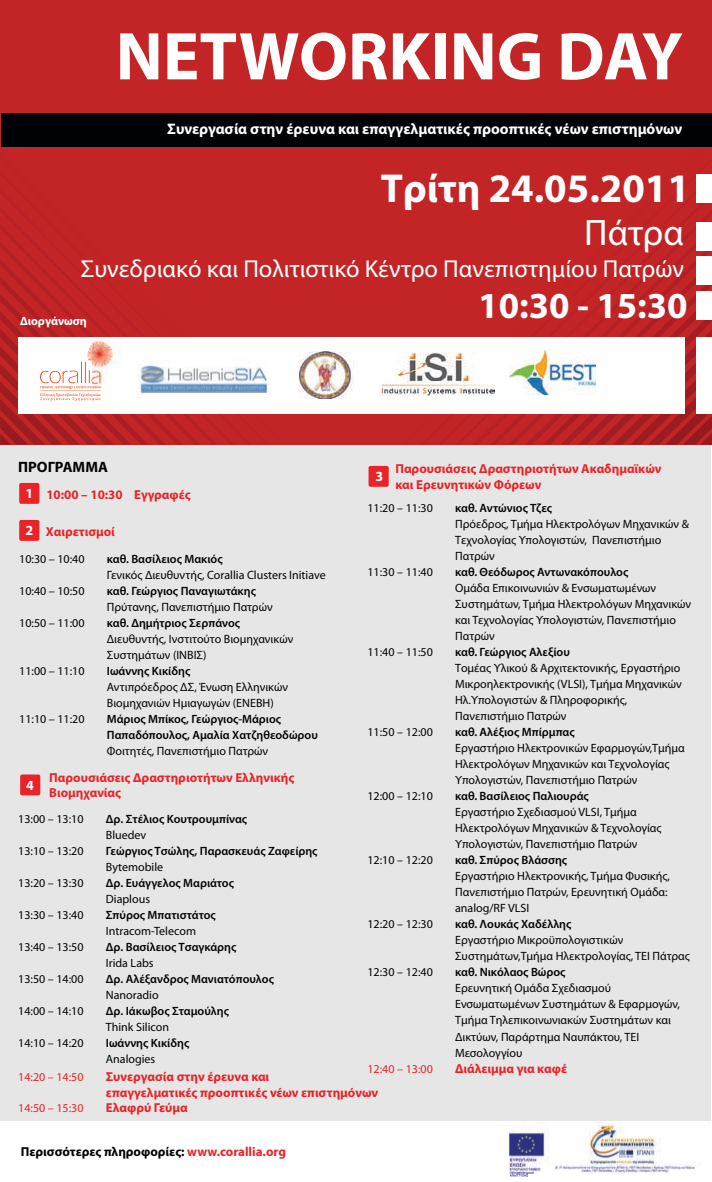
<style>
.page{position:relative;width:712px;height:1182px;background:#fff}
.page>*{position:absolute;margin:0;border:0;box-sizing:border-box;transform-origin:0 0}
.t1{font:700 68.2px "Myriad Pro";color:#fff}
.t2{font:700 40.6px "Myriad Pro";color:#fff}
.t3{font:37px "Myriad Pro";color:#fff}
.t4{font:700 36.8px "Myriad Pro";color:#fff}
.t5{font:24.5px "Myriad Pro";color:#fff}
.t6{font:700 15.3px "Myriad Pro";color:#fff}
.t7{font:700 15px "Myriad Pro";color:#010203}
.t8{font:700 14px "Myriad Pro";color:#fff}
.t9{font:700 13px/15.6px "Myriad Pro";color:#e92327}
.t10{font:700 13px "Myriad Pro";color:#010203}
.t11{font:12px/16px "Myriad Pro";color:#010203}
.t12{font:600 12px/16px "Myriad Pro";color:#010203}
.t13{font:12px "Myriad Pro";color:#e92327}
.t14{font:700 12px "Myriad Pro";letter-spacing:-.005em;color:#fff}
.s1{color:#e92327}
</style>
<div class="page">
<div style="left:0;top:1px;width:710px;height:1122px;background:#e7e6e6"></div>
<div style="left:0;top:1121px;width:711px;height:51px;background:#fff"></div>
<div style="left:0;top:0;width:711px;height:444px;background:#c32526"></div>
<svg style="left:0;top:241px;width:51px;height:18px"></svg>
<svg style="left:0;top:259px;width:67px;height:17px"></svg>
<svg style="left:643px;top:244px;width:67px;height:17px"></svg>
<svg style="left:629px;top:261px;width:66px;height:14px"></svg>
<svg style="left:469px;top:278px;width:242px;height:166px"></svg>
<div style="left:19px;top:337px;width:665px;height:76px;background:#fff"></div>
<div style="left:695px;top:337px;width:16px;height:77px;background:#fff"></div>
<div style="left:2px;top:113px;width:709px;height:33px;background:#010203"></div>
<div style="left:695px;top:222px;width:16px;height:29px;background:#fff"></div>
<div style="left:695px;top:174px;width:16px;height:29px;background:#fff"></div>
<div style="left:695px;top:256px;width:16px;height:29px;background:#fff"></div>
<div style="left:695px;top:291px;width:16px;height:29px;background:#fff"></div>
<svg style="left:0;top:276px;width:308px;height:168px"></svg>
<img style="left:137px;top:359px;width:133px;height:38px">
<div style="left:19px;top:520px;width:20px;height:20px;background:#e92327;border-radius:2px"></div>
<div style="left:19px;top:483px;width:20px;height:20px;background:#e92327;border-radius:2px"></div>
<div style="left:368px;top:466px;width:20px;height:20px;background:#e92327;border-radius:2px"></div>
<div style="left:20px;top:774px;width:20px;height:21px;background:#e92327;border-radius:2px"></div>
<img style="left:505px;top:1122px;width:195px;height:55px">
<img style="left:509px;top:349px;width:86px;height:45px">
<img style="left:299px;top:351px;width:54px;height:47px">
<img style="left:379px;top:352px;width:115px;height:43px">
<h1 class="t1" style="left:116px;top:12px;width:568px">NETWORKING DAY</h1>
<p class="t6" style="left:167px;top:119px;width:516px">Συνεργασία στην έρευνα και επαγγελματικές προοπτικές νέων επιστημόνων</p>
<h2 class="t2" style="left:380px;top:162px;width:310px">Τρίτη 24.05.2011</h2>
<h3 class="t3" style="left:584px;top:210px;width:101px">Πάτρα</h3>
<h3 class="t5" style="left:81px;top:254px;width:604px">Συνεδριακό και Πολιτιστικό Κέντρο Πανεπιστημίου Πατρών</h3>
<p class="t14" style="left:20px;top:313px;width:68px">Διοργάνωση</p>
<h3 class="t4" style="left:478px;top:281px;width:211px">10:30 - 15:30</h3>
<p class="t7" style="left:18px;top:457px;width:91px">ΠΡΟΓΡΑΜΜΑ</p>
<p class="t9" style="left:395px;top:461px;width:267px">Παρουσιάσεις Δραστηριοτήτων Ακαδημαϊκών και Ερευνητικών Φόρεων</p>
<p class="t8" style="left:375px;top:467px;width:9px">3</p>
<p class="t8" style="left:25px;top:483px;width:9px">1</p>
<p class="t9" style="left:46px;top:486px;width:146px">10:00 – 10:30 Εγγραφές</p>
<p class="t11" style="left:367px;top:500px;width:67px">11:20 – 11:30</p>
<p class="t12" style="left:455px;top:499px;width:98px">καθ. Αντώνιος Τζες</p>
<p class="t11" style="left:455px;top:516px;width:235px">Πρόεδρος, Τμήμα Ηλεκτρολόγων Μηχανικών &amp;<br>Τεχνολογίας Υπολογιστών, Πανεπιστήμιο<br>Πατρών</p>
<p class="t11" style="left:367px;top:564px;width:67px">11:30 – 11:40</p>
<p class="t12" style="left:455px;top:563px;width:175px">καθ. Θεόδωρος Αντωνακόπουλος</p>
<p class="t11" style="left:455px;top:580px;width:237px">Ομάδα Επικοινωνιών &amp; Ενσωματωμένων Συστημάτων, Τμήμα Ηλεκτρολόγων Μηχανικών και Τεχνολογίας Υπολογιστών, Πανεπιστήμιο Πατρών</p>
<p class="t11" style="left:367px;top:644px;width:67px">11:40 – 11:50</p>
<p class="t12" style="left:455px;top:643px;width:116px">καθ. Γεώργιος Αλεξίου</p>
<p class="t11" style="left:455px;top:660px;width:228px">Τομέας Υλικού &amp; Αρχιτεκτονικής, Εργαστήριο Μικροηλεκτρονικής (VLSI), Τμήμα Μηχανικών Ηλ.Υπολογιστών &amp; Πληροφορικής, Πανεπιστήμιο Πατρών</p>
<p class="t11" style="left:367px;top:724px;width:67px">11:50 – 12:00</p>
<p class="t12" style="left:455px;top:723px;width:121px">καθ. Αλέξιος Μπίρμπας</p>
<p class="t11" style="left:455px;top:740px;width:231px">Εργαστήριο Ηλεκτρονικών Εφαρμογών,Τμήμα<br>Ηλεκτρολόγων Μηχανικών και Τεχνολογίας<br>Υπολογιστών, Πανεπιστήμιο Πατρών</p>
<p class="t11" style="left:367px;top:788px;width:67px">12:00 – 12:10</p>
<p class="t12" style="left:455px;top:787px;width:135px">καθ. Βασίλειος Παλιουράς</p>
<p class="t11" style="left:455px;top:804px;width:208px">Εργαστήριο Σχεδιασμού VLSI, Τμήμα<br>Ηλεκτρολόγων Μηχανικών &amp; Τεχνολογίας<br>Υπολογιστών, Πανεπιστήμιο Πατρών</p>
<p class="t11" style="left:367px;top:852px;width:67px">12:10 – 12:20</p>
<p class="t12" style="left:455px;top:851px;width:113px">καθ. Σπύρος Βλάσσης</p>
<p class="t11" style="left:455px;top:868px;width:216px">Εργαστήριο Ηλεκτρονικής, Τμήμα Φυσικής,<br>Πανεπιστήμιο Πατρών, Ερευνητική Ομάδα: analog/RF VLSI</p>
<p class="t11" style="left:367px;top:915px;width:67px">12:20 – 12:30</p>
<p class="t12" style="left:455px;top:915px;width:118px">καθ. Λουκάς Χαδέλλης</p>
<p class="t11" style="left:455px;top:931px;width:236px">Εργαστήριο Μικροϋπολογιστικών<br>Συστημάτων,Τμήμα Ηλεκτρολογίας, ΤΕΙ Πάτρας</p>
<p class="t11" style="left:367px;top:963px;width:67px">12:30 – 12:40</p>
<p class="t12" style="left:455px;top:963px;width:112px">καθ. Νικόλαος Βώρος</p>
<p class="t11" style="left:455px;top:979px;width:226px">Ερευνητική Ομάδα Σχεδιασμού<br>Ενσωματωμένων Συστημάτων &amp; Εφαρμογών,<br>Τμήμα Τηλεπικοινωνιακών Συστημάτων και<br>Δικτύων, Παράρτημα Ναυπάκτου, ΤΕΙ<br>Μεσολογγίου</p>
<p class="t13" style="left:367px;top:1060px;width:67px">12:40 – 13:00</p>
<p class="t9" style="left:455px;top:1059px;width:113px">Διάλειμμα για καφέ</p>
<p class="t8" style="left:25px;top:520px;width:9px">2</p>
<p class="t9" style="left:46px;top:523px;width:70px">Χαιρετισμοί</p>
<p class="t11" style="left:19px;top:551px;width:67px">10:30 – 10:40</p>
<p class="t12" style="left:107px;top:551px;width:117px">καθ. Βασίλειος Μακιός</p>
<p class="t11" style="left:107px;top:567px;width:220px">Γενικός Διευθυντής, Corallia Clusters Initiave</p>
<p class="t11" style="left:19px;top:583px;width:67px">10:40 – 10:50</p>
<p class="t12" style="left:107px;top:583px;width:150px">καθ. Γεώργιος Παναγιωτάκης</p>
<p class="t11" style="left:107px;top:599px;width:167px">Πρύτανης, Πανεπιστήμιο Πατρών</p>
<p class="t11" style="left:19px;top:615px;width:67px">10:50 – 11:00</p>
<p class="t12" style="left:107px;top:615px;width:135px">καθ. Δημήτριος Σερπάνος</p>
<p class="t11" style="left:107px;top:631px;width:188px">Διευθυντής, Ινστιτούτο Βιομηχανικών<br>Συστημάτων (ΙΝΒΙΣ)</p>
<p class="t11" style="left:19px;top:663px;width:67px">11:00 – 11:10</p>
<p class="t12" style="left:107px;top:663px;width:85px">Ιωάννης Κικίδης</p>
<p class="t11" style="left:107px;top:679px;width:183px">Αντιπρόεδρος ΔΣ, Ένωση Ελληνικών<br>Βιομηχανιών Ημιαγωγών (ΕΝΕΒΗ)</p>
<p class="t11" style="left:19px;top:711px;width:67px">11:10 – 11:20</p>
<p class="t12" style="left:107px;top:710px;width:212px">Μάριος Μπίκος, Γεώργιος-Μάριος<br>Παπαδόπουλος, Αμαλία Χατζηθεοδώρου</p>
<p class="t11" style="left:107px;top:743px;width:163px">Φοιτητές, Πανεπιστήμιο Πατρών</p>
<p class="t9" style="left:49px;top:769px;width:246px">Παρουσιάσεις Δραστηριοτήτων Ελληνικής<br>Βιομηχανίας</p>
<p class="t8" style="left:26px;top:775px;width:9px">4</p>
<p class="t11" style="left:18px;top:810px;width:67px">13:00 – 13:10</p>
<p class="t12" style="left:106px;top:810px;width:143px">Δρ. Στέλιος Κουτρουμπίνας</p>
<p class="t11" style="left:106px;top:826px;width:42px">Bluedev</p>
<p class="t11" style="left:18px;top:842px;width:67px">13:10 – 13:20</p>
<p class="t12" style="left:106px;top:842px;width:213px">Γεώργιος Τσώλης, Παρασκευάς Ζαφείρης</p>
<p class="t11" style="left:106px;top:858px;width:59px">Bytemobile</p>
<p class="t11" style="left:18px;top:874px;width:67px">13:20 – 13:30</p>
<p class="t12" style="left:106px;top:874px;width:130px">Δρ. Ευάγγελος Μαριάτος</p>
<p class="t11" style="left:106px;top:890px;width:46px">Diaplous</p>
<p class="t11" style="left:18px;top:906px;width:67px">13:30 – 13:40</p>
<p class="t12" style="left:106px;top:906px;width:111px">Σπύρος Μπατιστάτος</p>
<p class="t11" style="left:106px;top:922px;width:92px">Intracom-Telecom</p>
<p class="t11" style="left:18px;top:938px;width:67px">13:40 – 13:50</p>
<p class="t12" style="left:106px;top:938px;width:132px">Δρ. Βασίλειος Τσαγκάρης</p>
<p class="t11" style="left:106px;top:954px;width:49px">Irida Labs</p>
<p class="t11" style="left:18px;top:970px;width:67px">13:50 – 14:00</p>
<p class="t12" style="left:106px;top:970px;width:169px">Δρ. Αλέξανδρος Μανιατόπουλος</p>
<p class="t11" style="left:106px;top:986px;width:54px">Nanoradio</p>
<p class="t11" style="left:18px;top:1002px;width:67px">14:00 – 14:10</p>
<p class="t12" style="left:106px;top:1002px;width:125px">Δρ. Ιάκωβος Σταμούλης</p>
<p class="t11" style="left:106px;top:1018px;width:65px">Think Silicon</p>
<p class="t11" style="left:18px;top:1034px;width:67px">14:10 – 14:20</p>
<p class="t12" style="left:106px;top:1034px;width:85px">Ιωάννης Κικίδης</p>
<p class="t11" style="left:106px;top:1050px;width:51px">Analogies</p>
<p class="t13" style="left:18px;top:1069px;width:67px">14:20 – 14:50</p>
<p class="t9" style="left:106px;top:1068px;width:274px">Συνεργασία στην έρευνα και<br>επαγγελματικές προοπτικές νέων επιστημόνων</p>
<p class="t13" style="left:18px;top:1100px;width:67px">14:50 – 15:30</p>
<p class="t9" style="left:106px;top:1099px;width:83px">Ελαφρύ Γεύμα</p>
<p class="t10" style="left:21px;top:1142px;width:266px">Περισσότερες πληροφορίες: <span class="s1">www.corallia.org</span></p>
</div>
